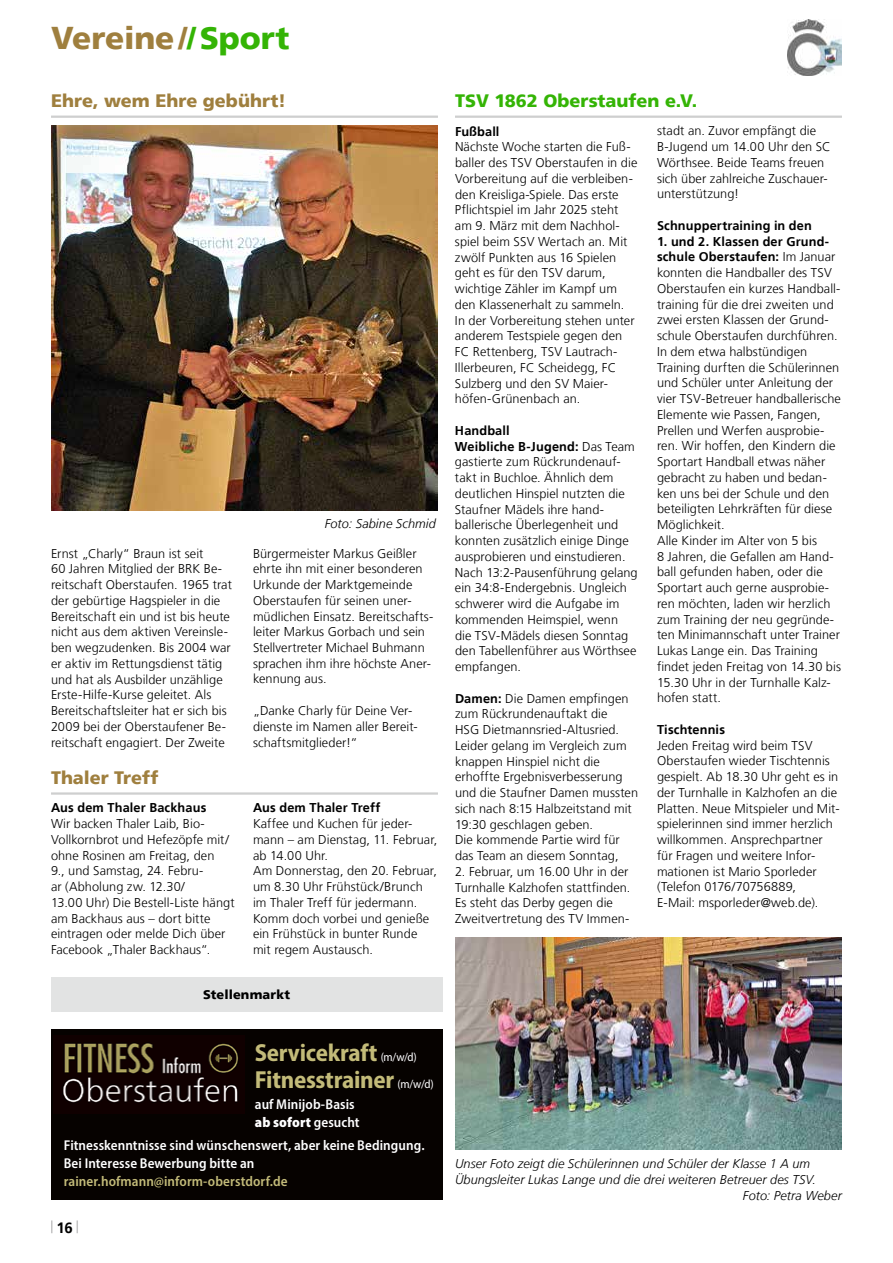
<style>
.page{position:relative;width:893px;height:1263px;background:#fff}
.page>*{position:absolute;margin:0;border:0;box-sizing:border-box;transform-origin:0 0}
.t1{font:900 31.5px "Frutiger LT";color:#9f7f3e}
.t2{font:700 semi-condensed 24.75px/27.6px "Myriad Pro";letter-spacing:-.01em;color:#c3bb79}
.t3{font:900 18px "Frutiger LT";color:#9f7f3e}
.t4{font:900 18px "Frutiger LT";color:#34b405}
.t5{font:700 15px "Frutiger LT";color:#000}
.t6{font:600 semi-condensed 14.25px/18px "Myriad Pro";letter-spacing:.005em;color:#fff}
.t7{font:600 semi-condensed 14.25px "Myriad Pro";letter-spacing:.005em;color:#c3bb79}
.t8{font:300 12.75px/15.8px "Frutiger LT";letter-spacing:.005em;color:#000}
.t9{font:italic 300 12.75px "Frutiger LT";letter-spacing:.005em;color:#000}
.t10{font:700 12.75px "Frutiger LT";letter-spacing:.01em;color:#000}
.t11{font:900 12.75px "Frutiger LT";letter-spacing:.015em;color:#000}
.s1{color:#34b405}
.s2{font-weight:400;font-size:12px;color:#fff}
.s3{font-weight:900}
.s4{font-weight:700}
</style>
<div class="page">
<svg style="left:51px;top:1220px;width:2px;height:13px"></svg>
<svg style="left:77px;top:1220px;width:1px;height:13px"></svg>
<img style="left:788px;top:20px;width:54px;height:55px">
<hr style="left:51px;top:116px;width:387px;height:2px;background:#cecfcf">
<img style="left:51px;top:125px;width:387px;height:385px">
<hr style="left:51px;top:792px;width:387px;height:3px;background:#cecfcf">
<hr style="left:455px;top:116px;width:387px;height:2px;background:#cecfcf">
<img style="left:455px;top:937px;width:387px;height:212px">
<div style="left:51px;top:1029px;width:391px;height:170px;background:#060200"></div>
<img style="left:62px;top:1043px;width:177px;height:61px">
<div style="left:51px;top:977px;width:391px;height:34px;background:#e2e3e3"></div>
<h1 class="t1" style="left:51px;top:19px;width:240px">Vereine/<span class="s1">/Sport</span></h1>
<h3 class="t3" style="left:51px;top:90px;width:236px">Ehre, wem Ehre gebührt!</h3>
<p class="t9" style="left:325px;top:517px;width:113px">Foto: Sabine Schmid</p>
<p class="t8" style="left:51px;top:545px;width:182px">Ernst „Charly“ Braun ist seit<br>60 Jahren Mitglied der BRK Be&shy;reitschaft Oberstaufen. 1965 trat der gebürtige Hagspieler in die<br>Bereitschaft ein und ist bis heute nicht aus dem aktiven Vereinsle&shy;ben wegzudenken. Bis 2004 war er aktiv im Rettungsdienst tätig und hat als Ausbilder unzählige<br>Erste-Hilfe-Kurse geleitet. Als<br>Bereitschaftsleiter hat er sich bis<br>2009 bei der Oberstaufener Be&shy;reitschaft engagiert. Der Zweite</p>
<p class="t8" style="left:253px;top:545px;width:182px">Bürgermeister Markus Geißler ehrte ihn mit einer besonderen<br>Urkunde der Marktgemeinde<br>Oberstaufen für seinen uner&shy;müdlichen Einsatz. Bereitschafts&shy;leiter Markus Gorbach und sein<br>Stellvertreter Michael Buhmann sprachen ihm ihre höchste Aner&shy;kennung aus.</p>
<p class="t8" style="left:253px;top:703px;width:166px">„Danke Charly für Deine Ver&shy;dienste im Namen aller Bereit&shy;schaftsmitglieder!“</p>
<h3 class="t3" style="left:51px;top:767px;width:109px">Thaler Treff</h3>
<p class="t10" style="left:51px;top:800px;width:157px">Aus dem Thaler Backhaus</p>
<p class="t8" style="left:51px;top:816px;width:185px">Wir backen Thaler Laib, Bio-<br>Vollkornbrot und Hefezöpfe mit/ ohne Rosinen am Freitag, den<br>9., und Samstag, 24. Febru-<br>ar (Abholung zw. 12.30/<br>13.00 Uhr) Die Bestell-Liste hängt am Backhaus aus – dort bitte eintragen oder melde Dich über<br>Facebook „Thaler Backhaus“.</p>
<p class="t10" style="left:253px;top:800px;width:129px">Aus dem Thaler Treff</p>
<p class="t8" style="left:253px;top:816px;width:186px">Kaffee und Kuchen für jeder&shy;mann – am Dienstag, 11. Februar, ab 14.00 Uhr.<br>Am Donnerstag, den 20. Februar, um 8.30 Uhr Frühstück/Brunch im Thaler Treff für jedermann.<br>Komm doch vorbei und genieße ein Frühstück in bunter Runde mit regem Austausch.</p>
<p class="t11" style="left:203px;top:987px;width:89px">Stellenmarkt</p>
<h2 class="t2" style="left:255px;top:1038px;width:180px">Servicekraft <span class="s2">(m/w/d)<br></span>Fitnesstrainer <span class="s2">(m/w/d)</span></h2>
<p class="t6" style="left:255px;top:1094px;width:106px">auf Minijob-Basis <span class="s3">ab sofort</span> gesucht</p>
<p class="t6" style="left:64px;top:1136px;width:362px">Fitnesskenntnisse sind wünschenswert, aber keine Bedingung.<br>Bei Interesse Bewerbung bitte an</p>
<p class="t7" style="left:64px;top:1173px;width:225px">rainer.hofmann@inform-oberstdorf.de</p>
<p class="t5" style="left:56px;top:1218px;width:18px">16</p>
<h3 class="t4" style="left:455px;top:90px;width:244px">TSV 1862 Oberstaufen e.V.</h3>
<p class="t10" style="left:455px;top:124px;width:46px">Fußball</p>
<p class="t8" style="left:455px;top:139px;width:184px">Nächste Woche starten die Fuß&shy;baller des TSV Oberstaufen in die<br>Vorbereitung auf die verbleiben&shy;den Kreisliga-Spiele. Das erste<br>Pflichtspiel im Jahr 2025 steht am 9. März mit dem Nachhol&shy;spiel beim SSV Wertach an. Mit zwölf Punkten aus 16 Spielen geht es für den TSV darum, wichtige Zähler im Kampf um den Klassenerhalt zu sammeln.<br>In der Vorbereitung stehen unter anderem Testspiele gegen den<br>FC Rettenberg, TSV Lautrach-<br>Illerbeuren, FC Scheidegg, FC<br>Sulzberg und den SV Maier&shy;höfen-Grünenbach an.</p>
<p class="t8" style="left:455px;top:423px;width:184px"><span class="s4">Handball<br>Weibliche B-Jugend:</span> Das Team gastierte zum Rückrundenauf&shy;takt in Buchloe. Ähnlich dem deutlichen Hinspiel nutzten die<br>Staufner Mädels ihre hand&shy;ballerische Überlegenheit und konnten zusätzlich einige Dinge ausprobieren und einstudieren.<br>Nach 13:2-Pausenführung gelang ein 34:8-Endergebnis. Ungleich schwerer wird die Aufgabe im kommenden Heimspiel, wenn die TSV-Mädels diesen Sonntag den Tabellenführer aus Wörthsee empfangen.</p>
<p class="t8" style="left:455px;top:690px;width:185px"><span class="s4">Damen:</span> Die Damen empfingen zum Rückrundenauftakt die<br>HSG Dietmannsried-Altusried.<br>Leider gelang im Vergleich zum knappen Hinspiel nicht die erhoffte Ergebnisverbesserung und die Staufner Damen mussten sich nach 8:15 Halbzeitstand mit<br>19:30 geschlagen geben.<br>Die kommende Partie wird für das Team an diesem Sonntag,</p>
<p class="t8" style="left:455px;top:864px;width:177px">2. Februar, um 16.00 Uhr in der<br>Turnhalle Kalzhofen stattfinden.<br>Es steht das Derby gegen die<br>Zweitvertretung des TV Immen-</p>
<p class="t8" style="left:657px;top:123px;width:175px">stadt an. Zuvor empfängt die<br>B-Jugend um 14.00 Uhr den SC<br>Wörthsee. Beide Teams freuen sich über zahlreiche Zuschauer&shy;unterstützung!</p>
<p class="t10" style="left:657px;top:218px;width:156px">Schnuppertraining in den</p>
<p class="t8" style="left:657px;top:234px;width:185px"><span class="s4">1. und 2. Klassen der Grund&shy;schule Oberstaufen:</span> Im Januar konnten die Handballer des TSV<br>Oberstaufen ein kurzes Handball&shy;training für die drei zweiten und zwei ersten Klassen der Grund&shy;schule Oberstaufen durchführen.<br>In dem etwa halbstündigen<br>Training durften die Schülerinnen und Schüler unter Anleitung der vier TSV-Betreuer handballerische<br>Elemente wie Passen, Fangen,<br>Prellen und Werfen ausprobie&shy;ren. Wir hoffen, den Kindern die<br>Sportart Handball etwas näher gebracht zu haben und bedan&shy;ken uns bei der Schule und den beteiligten Lehrkräften für diese<br>Möglichkeit.<br>Alle Kinder im Alter von 5 bis<br>8 Jahren, die Gefallen am Hand&shy;ball gefunden haben, oder die<br>Sportart auch gerne ausprobie&shy;ren möchten, laden wir herzlich zum Training der neu gegründe&shy;ten Minimannschaft unter Trainer<br>Lukas Lange ein. Das Training findet jeden Freitag von 14.30 bis<br>15.30 Uhr in der Turnhalle Kalz&shy;hofen statt.</p>
<p class="t10" style="left:657px;top:722px;width:70px">Tischtennis</p>
<p class="t8" style="left:657px;top:737px;width:184px">Jeden Freitag wird beim TSV<br>Oberstaufen wieder Tischtennis gespielt. Ab 18.30 Uhr geht es in der Turnhalle in Kalzhofen an die<br>Platten. Neue Mitspieler und Mit&shy;spielerinnen sind immer herzlich willkommen. Ansprechpartner für Fragen und weitere Infor&shy;mationen ist Mario Sporleder (Telefon 0176/70756889,<br>E-Mail: msporleder@web.de).</p>
<p class="t9" style="left:455px;top:1156px;width:357px">Unser Foto zeigt die Schülerinnen und Schüler der Klasse 1 A um</p>
<p class="t9" style="left:455px;top:1172px;width:363px">Übungsleiter Lukas Lange und die drei weiteren Betreuer des TSV.</p>
<p class="t9" style="left:743px;top:1188px;width:101px">Foto: Petra Weber</p>
</div>
